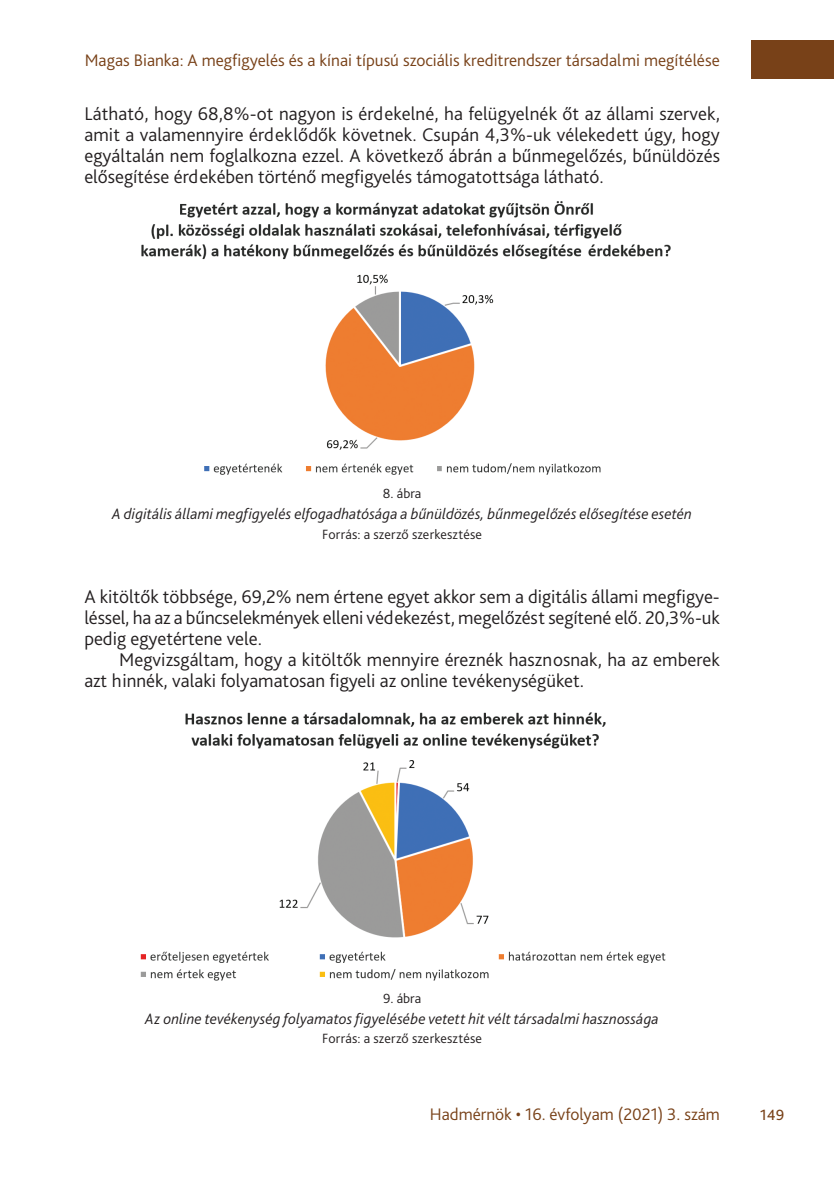
<style>
.page{position:relative;width:834px;height:1181px;background:#fff}
.page>*{position:absolute;margin:0;border:0;box-sizing:border-box;transform-origin:0 0}
._3_1_első_bekezdés{font:300 19.25px/21px "Bliss Pro";color:#231f20;text-align:justify}
._3_szövegtörzs{font:300 19.25px/21px "Bliss Pro";color:#231f20}
.t1{font:300 19.25px "Bliss Pro";color:#784118}
.t2{font:300 17.5px "Bliss Pro";color:#784118}
._8_Ábra__képalárás{font:italic 300 15.75px "Bliss Pro";letter-spacing:.005em;color:#231f20}
._8_ábra_forrás{font:300 14px "Bliss Pro";letter-spacing:.015em;color:#231f20}
._8_Ábra_Száma{font:300 14px "Bliss Pro";color:#231f20}
</style>
<div class="page">
<div style="left:750px;top:41px;width:83px;height:38px;background:#784118"></div>
<img style="left:141px;top:201px;width:530px;height:274px">
<img style="left:140px;top:712px;width:526px;height:269px">
<p class="t2" style="left:85px;top:49px;width:636px">Magas Bianka: A megfigyelés és a kínai típusú szociális kreditrendszer társadalmi megítélése</p>
<p class="_3_1_első_bekezdés" style="left:84px;top:103px;width:637px">Látható, hogy 68,8%-ot nagyon is érdekelné, ha felügyelnék őt az állami szervek, amit a valamennyire érdeklődők követnek. Csupán 4,3%-uk vélekedett úgy, hogy egyáltalán nem foglalkozna ezzel. A következő ábrán a bűnmegelőzés, bűnüldözés elősegítése érdekében történő megfigyelés támogatottsága látható.</p>
<p class="_8_Ábra_Száma" style="left:383px;top:485px;width:40px">8. ábra</p>
<p class="_8_Ábra__képalárás" style="left:112px;top:504px;width:581px">A digitális állami megfigyelés elfogadhatósága a bűnüldözés, bűnmegelőzés elősegítése esetén</p>
<p class="_8_ábra_forrás" style="left:322px;top:526px;width:161px">Forrás: a szerző szerkesztése</p>
<p class="_3_1_első_bekezdés" style="left:84px;top:586px;width:636px">A kitöltők többsége, 69,2% nem értene egyet akkor sem a digitális állami megfigye&shy;léssel, ha az a bűncselekmények elleni védekezést, megelőzést segítené elő. 20,3%-uk pedig egyetértene vele.</p>
<p class="_3_szövegtörzs" style="left:84px;top:649px;width:636px;text-indent:35px">Megvizsgáltam, hogy a kitöltők mennyire éreznék hasznosnak, ha az emberek azt hinnék, valaki folyamatosan figyeli az online tevékenységüket.</p>
<p class="_8_Ábra_Száma" style="left:383px;top:989px;width:40px">9. ábra</p>
<p class="_8_Ábra__képalárás" style="left:145px;top:1008px;width:515px">Az online tevékenység folyamatos figyelésébe vetett hit vélt társadalmi hasznossága</p>
<p class="_8_ábra_forrás" style="left:322px;top:1030px;width:161px">Forrás: a szerző szerkesztése</p>
<p class="t2" style="left:429px;top:1103px;width:291px">Hadmérnök • 16. évfolyam (2021) 3. szám</p>
<p class="t1" style="left:760px;top:1102px;width:26px">149</p>
</div>
